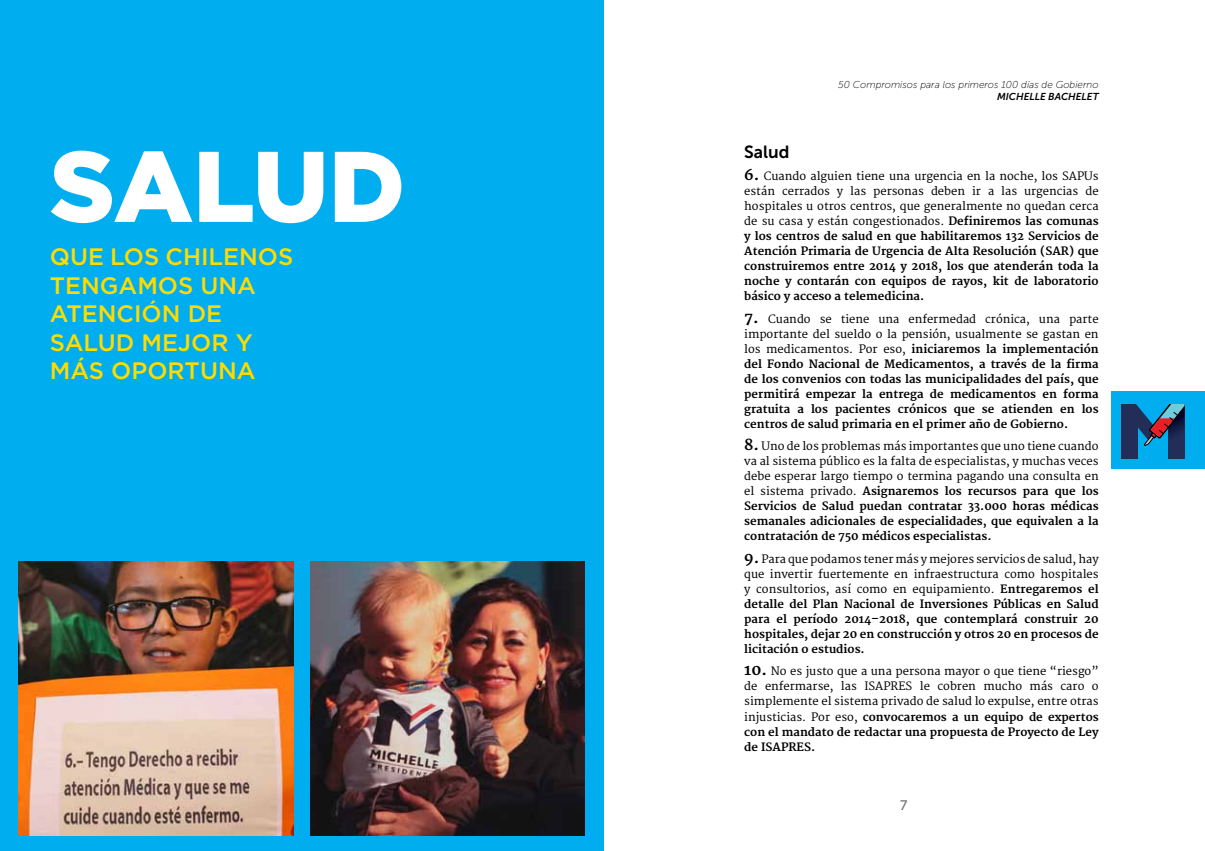
<style>
.page{position:relative;width:1205px;height:851px;background:#fff}
.page>*{position:absolute;margin:0;border:0;box-sizing:border-box;transform-origin:0 0}
.t1{font:900 100px "Gotham";letter-spacing:-.01em;color:#fff}
.t2{font:500 23.75px/28.5px "Gotham";color:#ffdb00}
.t3{font:17.5px "Museo Sans 700";color:#000}
.t4{font:13.75px "Museo Sans 500";color:#6d6e71}
.t5{font:700 11.25px/15px "Merriweather";color:#000;text-align:justify}
.t6{font:11.25px/15px "Merriweather";color:#000;text-align:justify}
.t7{font:italic 10px "Museo Sans 100";color:#000}
.t8{font:italic 10px "Museo Sans 700";color:#000}
.s1{font-size:15px}
.s2{font-weight:400}
.s3{font-weight:700;font-size:15px}
.s4{font-weight:700}
</style>
<div class="page">
<div style="left:0;top:0;width:603px;height:850px;background:#00aeef"></div>
<img style="left:310px;top:561px;width:275px;height:274px">
<img style="left:19px;top:561px;width:274px;height:274px">
<div style="left:1112px;top:391px;width:93px;height:78px;background:#00aeef"></div>
<div style="left:1121px;top:406px;width:16px;height:52px;background:#222e58"></div>
<div style="left:1168px;top:406px;width:16px;height:52px;background:#222e58"></div>
<svg style="left:1121px;top:404px;width:64px;height:42px"></svg>
<p class="t7" style="left:838px;top:79px;width:262px">50 Compromisos para los primeros 100 días de Gobierno</p>
<p class="t8" style="left:997px;top:91px;width:103px">MICHELLE BACHELET</p>
<h1 class="t1" style="left:50px;top:117px;width:357px">SALUD</h1>
<h3 class="t3" style="left:744px;top:142px;width:47px">Salud</h3>
<p class="t5" style="left:744px;top:169px;width:356px"><span class="s1">6.</span> <span class="s2">Cuando alguien tiene una urgencia en la noche, los SAPUs están cerrados y las personas deben ir a las urgencias de hospitales u otros centros, que generalmente no quedan cerca de su casa y están congestionados.</span> Definiremos las comunas y los centros de salud en que habilitaremos 132 Servicios de Atención Primaria de Urgencia de Alta Resolución (SAR) que construiremos entre 2014 y 2018, los que atenderán toda la noche y contarán con equipos de rayos, kit de laboratorio básico y acceso a telemedicina.</p>
<p class="t5" style="left:744px;top:311px;width:356px"><span class="s1">7.</span> <span class="s2">Cuando se tiene una enfermedad crónica, una parte importante del sueldo o la pensión, usualmente se gastan en los medicamentos. Por eso,</span> iniciaremos la implementación del Fondo Nacional de Medicamentos, a través de la firma de los convenios con todas las municipalidades del país, que permitirá empezar la entrega de medicamentos en forma gratuita a los pacientes crónicos que se atienden en los centros de salud primaria en el primer año de Gobierno.</p>
<p class="t5" style="left:744px;top:439px;width:356px"><span class="s1">8.</span> <span class="s2">Uno de los problemas más importantes que uno tiene cuando va al sistema público es la falta de especialistas, y muchas veces debe esperar largo tiempo o termina pagando una consulta en el sistema privado.</span> Asignaremos los recursos para que los Servicios de Salud puedan contratar 33.000 horas médicas semanales adicionales de especialidades, que equivalen a la contratación de 750 médicos especialistas.</p>
<p class="t5" style="left:744px;top:551px;width:356px"><span class="s1">9.</span> <span class="s2">Para que podamos tener más y mejores servicios de salud, hay que invertir fuertemente en infraestructura como hospitales y consultorios, así como en equipamiento.</span> Entregaremos el detalle del Plan Nacional de Inversiones Públicas en Salud para el período 2014–2018, que contemplará construir 20 hospitales, dejar 20 en construcción y otros 20 en procesos de licitación o estudios.</p>
<p class="t6" style="left:744px;top:664px;width:356px"><span class="s3">10.</span> No es justo que a una persona mayor o que tiene “riesgo” de enfermarse, las ISAPRES le cobren mucho más caro o simplemente el sistema privado de salud lo expulse, entre otras injusticias. Por eso, <span class="s4">convocaremos a un equipo de expertos con el mandato de redactar una propuesta de Proyecto de Ley de ISAPRES.</span></p>
<h2 class="t2" style="left:50px;top:242px;width:245px">QUE LOS CHILENOS<br>TENGAMOS UNA<br>ATENCIÓN DE<br>SALUD MEJOR Y<br>MÁS OPORTUNA</h2>
<p class="t4" style="left:900px;top:797px;width:9px">7</p>
</div>
